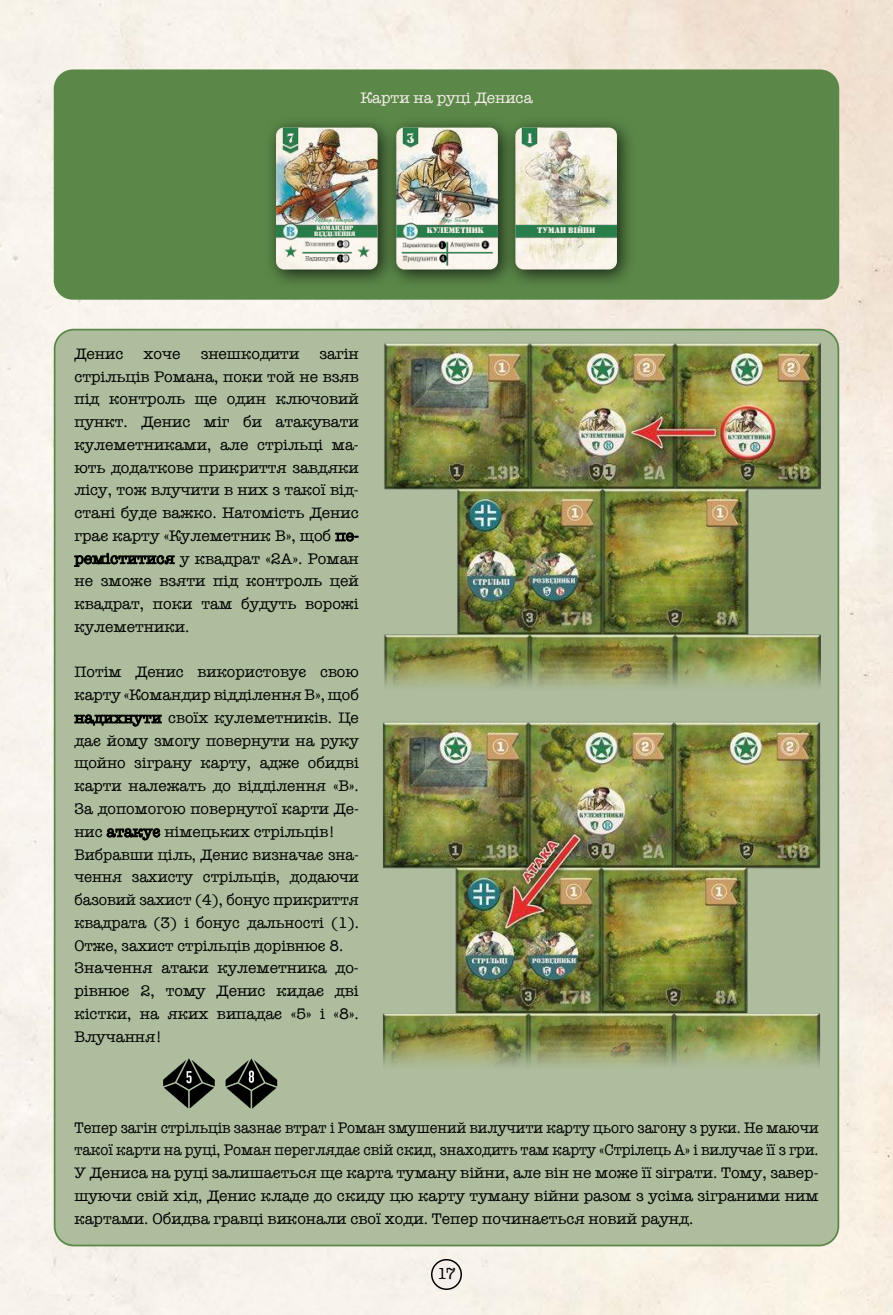
<style>
.page{position:relative;width:893px;height:1315px;background:#fff}
.page>*{position:absolute;margin:0;border:0;box-sizing:border-box;transform-origin:0 0}
.t1{font:16.45px "American Typewriter";color:#000}
.t2{font:15.75px/22.8px "American Typewriter";color:#000;text-align:justify}
.t3{font:15.75px/22.8px "American Typewriter";color:#000;text-align:justify;scale:.93 1}
.t4{font:15.75px "American Typewriter";color:#f6eeea}
.t5{font:13.3px "a Stamper Brk";color:#f6eeea}
.t6{font:8.05px "a Stamper Brk";color:#f6eeea}
.t7{font:6.83px "Caveat";color:#297e4b}
.t8{font:6.3px/5.6px "a Stamper Brk";color:#f6eeea;text-align:center}
</style>
<div class="page">
<img style="left:0;top:0;width:893px;height:1315px">
<div style="left:432px;top:1259px;width:29px;height:30px;background:#f6eeea;border-radius:50%"></div>
<div style="left:431px;top:1259px;width:31px;height:31px;border:1px solid #000;border-radius:50%"></div>
<div style="left:54px;top:69px;width:785px;height:231px;background:#5b8849;border-radius:19px"></div>
<div style="left:55px;top:330px;width:783px;height:915px;background:#adbd9d;border-radius:19px"></div>
<div style="left:0;top:501px;width:46px;height:371px;background:#f8f4ec"></div>
<div style="left:0;top:872px;width:46px;height:376px;background:#f8f3ec"></div>
<div style="left:503px;top:115px;width:134px;height:174px;background:#000;opacity:.75"></div>
<img style="left:518px;top:128px;width:99px;height:141px">
<div style="left:384px;top:115px;width:134px;height:174px;background:#000;opacity:.75"></div>
<img style="left:397px;top:128px;width:101px;height:141px">
<img style="left:401px;top:239px;width:91px;height:12px">
<img style="left:402px;top:254px;width:45px;height:11px">
<div style="left:263px;top:115px;width:134px;height:174px;background:#000;opacity:.75"></div>
<img style="left:276px;top:128px;width:102px;height:141px">
<img style="left:304px;top:239px;width:45px;height:11px">
<img style="left:304px;top:254px;width:45px;height:10px">
<img style="left:384px;top:338px;width:456px;height:378px">
<img style="left:382px;top:716px;width:458px;height:371px">
<svg style="left:163px;top:1058px;width:52px;height:50px"></svg>
<svg style="left:226px;top:1058px;width:51px;height:50px"></svg>
<p class="t5" style="left:286px;top:130px;width:10px">7</p>
<p class="t4" style="left:360px;top:86px;width:174px">Карти на руці Дениса</p>
<p class="t5" style="left:407px;top:130px;width:10px">3</p>
<p class="t5" style="left:526px;top:130px;width:10px">1</p>
<p class="t7" style="left:315px;top:215px;width:40px">Роджер Тенкерслі</p>
<p class="t8" style="left:314px;top:225px;width:43px">КÎМАНДИР<br>ВIДДIËЕННЯ</p>
<p class="t7" style="left:441px;top:215px;width:29px">Генрі Тейлор</p>
<p class="t6" style="left:427px;top:226px;width:59px">КУËЕМЕТНИК</p>
<p class="t6" style="left:537px;top:226px;width:60px">ТУМАН ВIÉНИ</p>
<p class="t2" style="left:74px;top:342px;width:50px">Денис</p>
<p class="t2" style="left:144px;top:342px;width:38px">хоче</p>
<p class="t2" style="left:201px;top:342px;width:100px">знешкодити</p>
<p class="t2" style="left:74px;top:342px;width:286px;text-indent:245px">загін стрільців Романа, поки той не взяв під контроль ще один ключовий пункт. Денис міг би атакувати кулеметниками, але стрільці ма&shy;ють додаткове прикриття завдяки лісу, тож влучити в них з такої від&shy;стані буде важко. Натомість Денис грає карту «Кулеметник В», щоб пе&shy;реміститися у квадрат «2А». Роман не зможе взяти під контроль цей квадрат, поки там будуть ворожі кулеметники.</p>
<p class="t2" style="left:74px;top:660px;width:286px;text-align:left">Потім Денис використовує свою карту «Командир відділення В», щоб надихнути своїх кулеметників. Це дає йому змогу повернути на руку щойно зіграну карту, адже обидві карти належать до відділення «В».<br>За допомогою повернутої карти Де&shy;нис атакує німецьких стрільців!<br>Вибравши ціль, Денис визначає зна&shy;чення захисту стрільців, додаючи базовий захист (4), бонус прикриття квадрата (3) і бонус дальності (1).<br>Отже, захист стрільців дорівнює 8.<br>Значення атаки кулеметника до&shy;рівнює 2, тому Денис кидає дві кістки, на яких випадає «5» і «8».<br>Влучання!</p>
<p class="t3" style="left:74px;top:1115px;width:802px">Тепер загін стрільців зазнає втрат і Роман змушений вилучити карту цього загону з руки. Не маючи такої карти на руці, Роман переглядає свій скид, знаходить там карту «Стрілець А» і вилучає її з гри.<br>У Дениса на руці залишається ще карта туману війни, але він не може її зіграти. Тому, завер&shy;шуючи свій хід, Денис кладе до скиду цю карту туману війни разом з усіма зіграними ним картами. Обидва гравці виконали свої ходи. Тепер починається новий раунд.</p>
<p class="t1" style="left:437px;top:1264px;width:20px">17</p>
</div>
